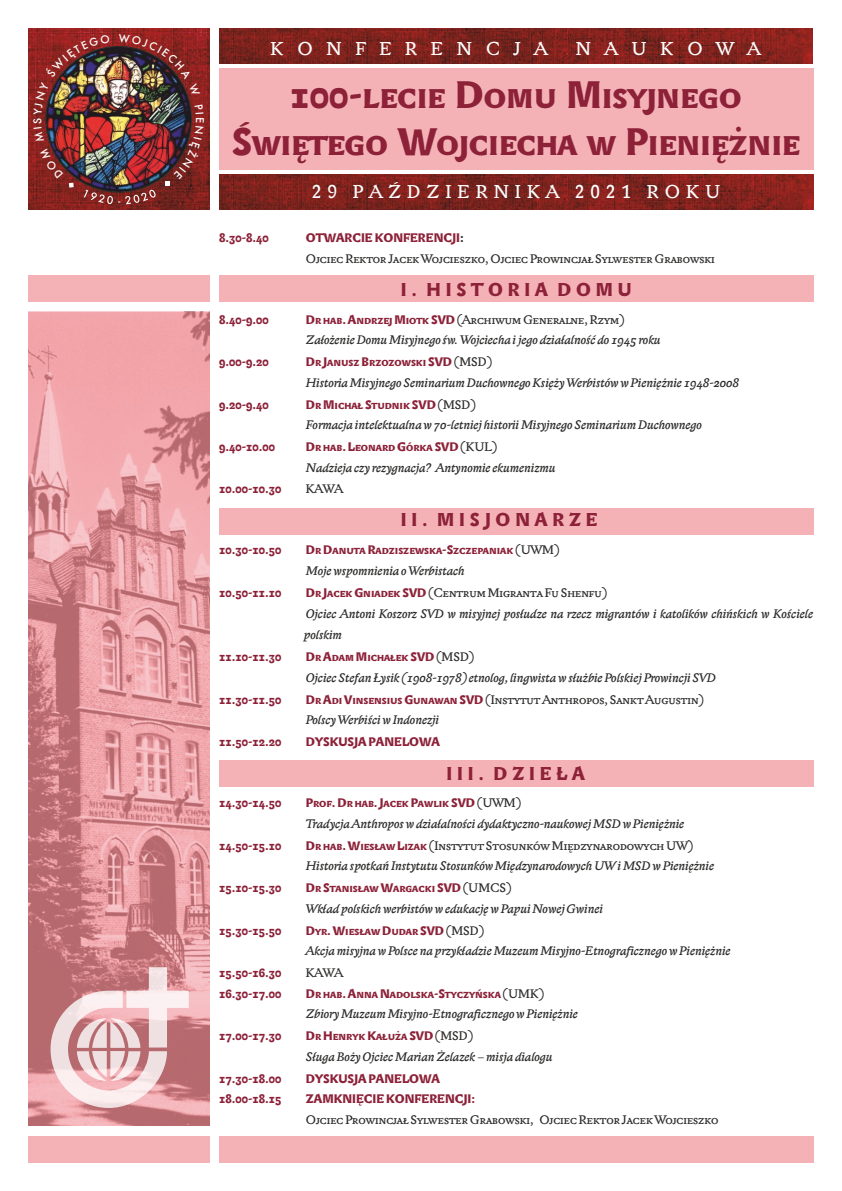
<style>
.page{position:relative;width:842px;height:1191px;background:#fff}
.page>*{position:absolute;margin:0;border:0;box-sizing:border-box;transform-origin:0 0}
.t1{font:700 37.1px/46.7px "Lexicon Gothic SCOSF";color:#8c2138;text-align:center}
.t2{font:700 18px "Lexicon Gothic SCOSF";letter-spacing:.27em;color:#8c2138}
.t3{font:18px "Lexicon Gothic";letter-spacing:.335em;color:#fefefe}
.t4{font:18px "Lexicon Gothic";letter-spacing:.765em;color:#fefefe}
.t5{font:italic 12px/21.8px "Lexicon Gothic";color:#2b2a29}
.t6{font:700 12px "Lexicon Gothic SCOSF";color:#8c2138}
.t7{font:12px/20.6px "Lexicon Gothic SCOSF";color:#2b2a29}
.s1{font-weight:700;color:#8c2138}
.s2{font-weight:700}
.s3{font-weight:400;color:#2b2a29}
</style>
<div class="page">
<div style="left:219px;top:275px;width:594px;height:27px;background:#f5b2b6"></div>
<div style="left:28px;top:275px;width:181px;height:27px;background:#f5b2b6"></div>
<img style="left:28px;top:312px;width:181px;height:813px">
<div style="left:219px;top:68px;width:594px;height:102px;background:#f5b2b6"></div>
<div style="left:219px;top:508px;width:594px;height:26px;background:#f5b2b6"></div>
<div style="left:219px;top:760px;width:594px;height:26px;background:#f5b2b6"></div>
<div style="left:219px;top:1136px;width:594px;height:26px;background:#f5b2b6"></div>
<div style="left:28px;top:1136px;width:181px;height:26px;background:#f5b2b6"></div>
<img style="left:28px;top:28px;width:181px;height:182px">
<img style="left:46px;top:46px;width:145px;height:146px;border-radius:50%">
<svg style="left:69px;top:183px;width:5px;height:5px"></svg>
<svg style="left:84px;top:190px;width:72px;height:14px"></svg>
<img style="left:220px;top:28px;width:593px;height:36px">
<img style="left:219px;top:174px;width:594px;height:36px">
<svg style="left:51px;top:967px;width:138px;height:141px;background:#deb0b3"></svg>
<img style="left:118px;top:33px;width:83px;height:64px">
<img style="left:33px;top:34px;width:77px;height:108px">
<svg style="left:165px;top:104px;width:39px;height:82px;background:#632b30"></svg>
<svg style="left:39px;top:149px;width:24px;height:30px"></svg>
<h2 class="t4" style="left:271px;top:38px;width:278px">KONFERENCJA</h2>
<h2 class="t4" style="left:576px;top:38px;width:186px">NAUKOWA</h2>
<h1 class="t1" style="left:232px;top:80px;width:569px">100-lecie Domu Misyjnego<br>Świętego Wojciecha w Pieniężnie</h1>
<h2 class="t3" style="left:312px;top:182px;width:410px">29 PAŹDZIERNIKA 2021 ROKU</h2>
<p class="t6" style="left:219px;top:234px;width:51px">8.30-8.40</p>
<p class="t7" style="left:306px;top:230px;width:410px"><span class="s1">OTWARCIE KONFERENCJI</span><span class="s2">:<br></span>Ojciec Rektor Jacek Wojcieszko, Ojciec Prowincjał Sylwester Grabowski</p>
<h2 class="t2" style="left:401px;top:284px;width:232px">I. HISTORIA DOMU</h2>
<p class="t6" style="left:219px;top:316px;width:51px">8.40-9.00</p>
<p class="t7" style="left:306px;top:311px;width:320px"><span class="s1">Dr hab. Andrzej Miotk SVD</span> (Archiwum Generalne, Rzym)</p>
<p class="t5" style="left:306px;top:329px;width:356px">Założenie Domu Misyjnego św. Wojciecha i jego działalność do 1945 roku</p>
<p class="t6" style="left:219px;top:358px;width:51px">9.00-9.20</p>
<p class="t6" style="left:306px;top:358px;width:188px">Dr Janusz Brzozowski SVD <span class="s3">(MSD)</span></p>
<p class="t5" style="left:306px;top:372px;width:434px">Historia Misyjnego Seminarium Duchownego Księży Werbistów w Pieniężnie 1948-2008</p>
<p class="t6" style="left:219px;top:401px;width:51px">9.20-9.40</p>
<p class="t6" style="left:306px;top:401px;width:171px">Dr Michał Studnik SVD <span class="s3">(MSD)</span></p>
<p class="t5" style="left:306px;top:414px;width:397px">Formacja intelektualna w 70-letniej historii Misyjnego Seminarium Duchownego</p>
<p class="t6" style="left:219px;top:443px;width:57px">9.40-10.00</p>
<p class="t6" style="left:306px;top:443px;width:193px">Dr hab. Leonard Górka SVD <span class="s3">(KUL)</span></p>
<p class="t5" style="left:306px;top:456px;width:251px">Nadzieja czy rezygnacja? Antynomie ekumenizmu</p>
<p class="t6" style="left:219px;top:486px;width:64px">10.00-10.30</p>
<p class="t7" style="left:306px;top:481px;width:39px">KAWA</p>
<h2 class="t2" style="left:401px;top:515px;width:198px">II. MISJONARZE</h2>
<p class="t6" style="left:219px;top:547px;width:64px">10.30-10.50</p>
<p class="t6" style="left:306px;top:547px;width:255px">Dr Danuta Radziszewska-Szczepaniak <span class="s3">(UWM)</span></p>
<p class="t5" style="left:306px;top:560px;width:160px">Moje wspomnienia o Werbistach</p>
<p class="t6" style="left:219px;top:589px;width:64px">10.50-11.10</p>
<p class="t7" style="left:306px;top:584px;width:303px"><span class="s1">Dr Jacek Gniadek SVD</span> (Centrum Migranta Fu Shenfu)</p>
<p class="t5" style="left:304px;top:602px;width:511px">Ojciec Antoni Koszorz SVD w misyjnej posłudze na rzecz migrantów i katolików chińskich w Kościele polskim</p>
<p class="t6" style="left:219px;top:653px;width:64px">11.10-11.30</p>
<p class="t6" style="left:306px;top:653px;width:170px">Dr Adam Michałek SVD <span class="s3">(MSD)</span></p>
<p class="t5" style="left:306px;top:667px;width:411px">Ojciec Stefan Łysik (1908-1978) etnolog, lingwista w służbie Polskiej Prowincji SVD</p>
<p class="t6" style="left:219px;top:696px;width:64px">11.30-11.50</p>
<p class="t7" style="left:306px;top:691px;width:399px"><span class="s1">Dr Adi Vinsensius Gunawan SVD</span> (Instytut Anthropos, Sankt Augustin)</p>
<p class="t5" style="left:306px;top:709px;width:135px">Polscy Werbiści w Indonezji</p>
<p class="t6" style="left:219px;top:738px;width:64px">11.50-12.20</p>
<p class="t6" style="left:306px;top:738px;width:136px">DYSKUSJA PANELOWA</p>
<h2 class="t2" style="left:446px;top:768px;width:140px">III. DZIEŁA</h2>
<p class="t6" style="left:219px;top:799px;width:64px">14.30-14.50</p>
<p class="t6" style="left:306px;top:799px;width:217px">Prof. Dr hab. Jacek Pawlik SVD <span class="s3">(UWM)</span></p>
<p class="t5" style="left:306px;top:812px;width:380px">Tradycja Anthropos w działalności dydaktyczno-naukowej MSD w Pieniężnie</p>
<p class="t6" style="left:219px;top:842px;width:64px">14.50-15.10</p>
<p class="t7" style="left:306px;top:837px;width:389px"><span class="s1">Dr hab. Wiesław Lizak</span> (Instytut Stosunków Międzynarodowych UW)</p>
<p class="t5" style="left:306px;top:855px;width:410px">Historia spotkań Instytutu Stosunków Międzynarodowych UW i MSD w Pieniężnie</p>
<p class="t6" style="left:219px;top:884px;width:64px">15.10-15.30</p>
<p class="t6" style="left:306px;top:884px;width:207px">Dr Stanisław Wargacki SVD <span class="s3">(UMCS)</span></p>
<p class="t5" style="left:306px;top:897px;width:299px">Wkład polskich werbistów w edukację w Papui Nowej Gwinei</p>
<p class="t6" style="left:219px;top:927px;width:64px">15.30-15.50</p>
<p class="t6" style="left:306px;top:927px;width:180px">Dyr. Wiesław Dudar SVD <span class="s3">(MSD)</span></p>
<p class="t5" style="left:306px;top:940px;width:426px">Akcja misyjna w Polsce na przykładzie Muzeum Misyjno-Etnograficznego w Pieniężnie</p>
<p class="t6" style="left:219px;top:969px;width:64px">15.50-16.30</p>
<p class="t7" style="left:306px;top:964px;width:39px">KAWA</p>
<p class="t6" style="left:219px;top:990px;width:64px">16.30-17.00</p>
<p class="t6" style="left:306px;top:990px;width:240px">Dr hab. Anna Nadolska-Styczyńska <span class="s3">(UMK)</span></p>
<p class="t5" style="left:306px;top:1003px;width:274px">Zbiory Muzeum Misyjno-Etnograficznego w Pieniężnie</p>
<p class="t6" style="left:219px;top:1032px;width:64px">17.00-17.30</p>
<p class="t6" style="left:306px;top:1032px;width:169px">Dr Henryk Kałuża SVD <span class="s3">(MSD)</span></p>
<p class="t5" style="left:306px;top:1045px;width:248px">Sługa Boży Ojciec Marian Żelazek – misja dialogu</p>
<p class="t6" style="left:219px;top:1075px;width:64px">17.30-18.00</p>
<p class="t6" style="left:306px;top:1075px;width:136px">DYSKUSJA PANELOWA</p>
<p class="t6" style="left:219px;top:1095px;width:64px">18.00-18.15</p>
<p class="t6" style="left:306px;top:1095px;width:171px">ZAMKNIĘCIE KONFERENCJI:</p>
<p class="t7" style="left:306px;top:1111px;width:414px">Ojciec Prowincjał Sylwester Grabowski, Ojciec Rektor Jacek Wojcieszko</p>
</div>
